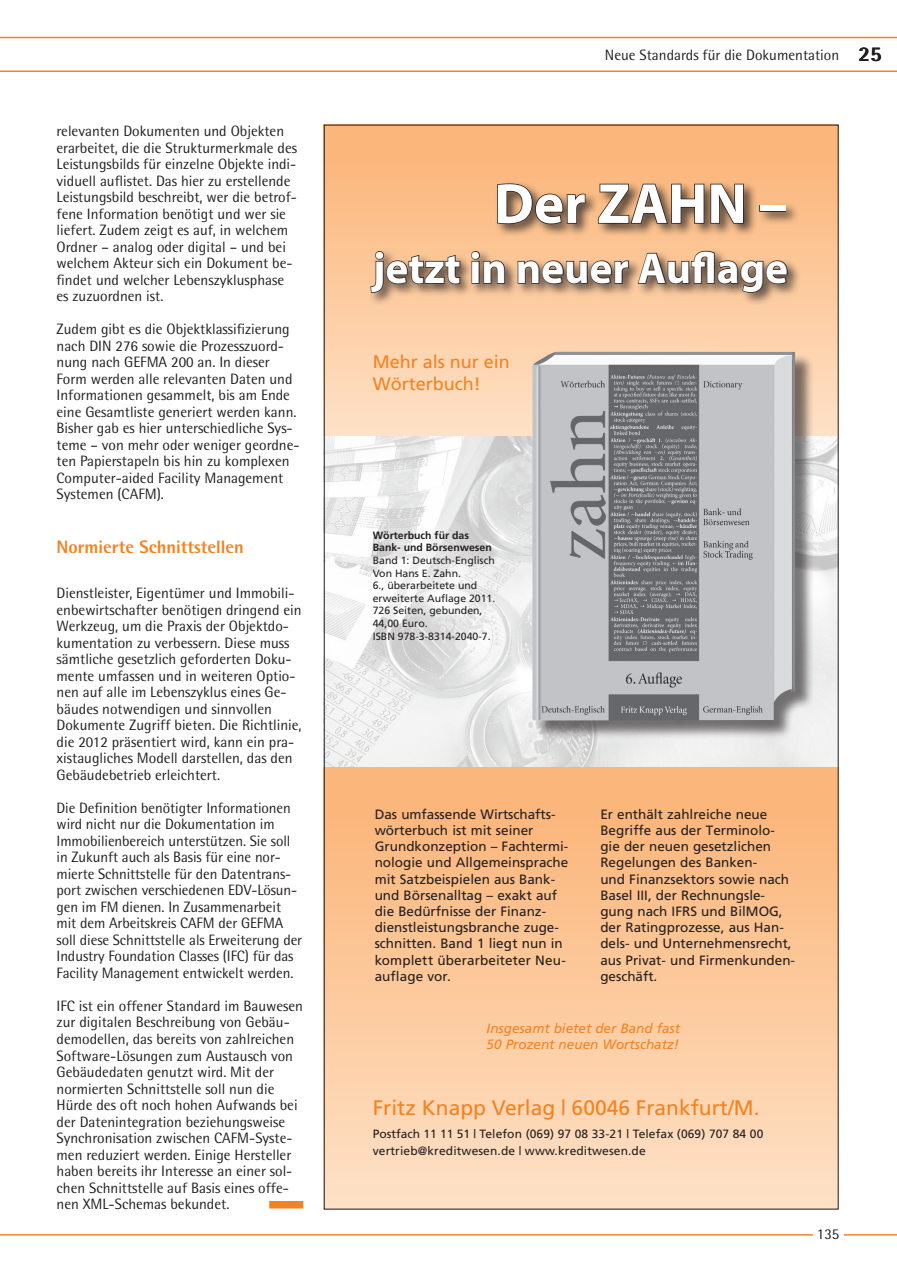
<style>
.page{position:relative;width:897px;height:1270px;background:#fff}
.page>*{position:absolute;margin:0;border:0;box-sizing:border-box;transform-origin:0 0}
.t1{font:700 57px "Myriad";color:#fff}
.t2{font:700 43.5px "Myriad";color:#fff}
.t3{font:21px "Frutiger";color:#f58220}
.t4{font:18px/21.6px "Frutiger";color:#f58220}
.t5{font:800 18px "Rotis Semi Sans";color:#f58220}
.t6{font:15px/16.5px "Rotis Semi Sans";color:#231f20}
.t7{font:13.5px/16.2px "Frutiger";color:#231f20}
.t8{font:italic 13.5px/16.2px "Frutiger";color:#f58220}
.t9{font:12px/16.5px "Frutiger";letter-spacing:.01em;color:#231f20}
.t10{font:10.5px/12.6px "Frutiger";color:#231f20}
.t11{font:700 10.5px/12.6px "Frutiger";color:#231f20}
.s1{font-weight:800;font-size:21px}
</style>
<div class="page">
<hr style="left:0;top:1234px;width:897px;height:1px;background:#f58220">
<svg style="left:0;top:37px;width:897px;height:35px"></svg>
<div style="left:813px;top:1215px;width:31px;height:31px;background:#fff"></div>
<div style="left:269px;top:1200px;width:34px;height:8px;background:#f58220"></div>
<img style="left:326px;top:435px;width:510px;height:332px">
<div style="left:324px;top:125px;width:514px;height:310px;background:linear-gradient(to bottom,#fab274,#fee1c6)"></div>
<div style="left:324px;top:767px;width:514px;height:442px;background:linear-gradient(to bottom,#fab274,#fee1c6)"></div>
<div style="left:534px;top:354px;width:280px;height:385px;background:#231f20;opacity:.6"></div>
<img style="left:532px;top:352px;width:263px;height:368px">
<div style="left:368px;top:181px;width:433px;height:125px;background:#231f20;opacity:.75"></div>
<svg style="left:496px;top:183px;width:90px;height:42px;background:#9b7759"></svg>
<svg style="left:597px;top:182px;width:147px;height:43px;background:#957256"></svg>
<div style="left:759px;top:205px;width:27px;height:7px;border:2px solid #231f20"></div>
<svg style="left:369px;top:250px;width:92px;height:44px;background:#a68569"></svg>
<svg style="left:470px;top:250px;width:36px;height:34px"></svg>
<svg style="left:516px;top:260px;width:114px;height:25px;background:#866c57"></svg>
<svg style="left:636px;top:250px;width:152px;height:43px;background:#a38267"></svg>
<p class="t6" style="left:57px;top:123px;width:242px">relevanten Dokumenten und Objekten erarbeitet, die die Strukturmerkmale des Leistungsbilds für einzelne Objekte indi&shy;viduell auflistet. Das hier zu erstellende Leistungsbild beschreibt, wer die betrof&shy;fene Information benötigt und wer sie liefert. Zudem zeigt es auf, in welchem Ordner – analog oder digital – und bei welchem Akteur sich ein Dokument be&shy;findet und welcher Lebenszyklusphase es zuzuordnen ist.</p>
<p class="t6" style="left:57px;top:321px;width:244px">Zudem gibt es die Objektklassifizierung nach DIN 276 sowie die Prozesszuord&shy;nung nach GEFMA 200 an. In dieser Form werden alle relevanten Daten und Informationen gesammelt, bis am Ende eine Gesamtliste generiert werden kann.<br>Bisher gab es hier unterschiedliche Sys&shy;teme – von mehr oder weniger geordne&shy;ten Papierstapeln bis hin zu komplexen Computer-aided Facility Management Systemen (CAFM).</p>
<p class="t5" style="left:57px;top:535px;width:189px">Normierte Schnittstellen</p>
<p class="t6" style="left:57px;top:585px;width:246px">Dienstleister, Eigentümer und Immobili&shy;enbewirtschafter benötigen dringend ein Werkzeug, um die Praxis der Objektdo&shy;kumentation zu verbessern. Diese muss sämtliche gesetzlich geforderten Doku&shy;mente umfassen und in weiteren Optio&shy;nen auf alle im Lebenszyklus eines Ge&shy;bäudes notwendigen und sinnvollen Dokumente Zugriff bieten. Die Richtlinie, die 2012 präsentiert wird, kann ein pra&shy;xistaugliches Modell darstellen, das den Gebäudebetrieb erleichtert.</p>
<p class="t6" style="left:57px;top:799px;width:247px">Die Definition benötigter Informationen wird nicht nur die Dokumentation im Immobilienbereich unterstützen. Sie soll in Zukunft auch als Basis für eine nor&shy;mierte Schnittstelle für den Datentrans&shy;port zwischen verschiedenen EDV-Lösun&shy;gen im FM dienen. In Zusammenarbeit mit dem Arbeitskreis CAFM der GEFMA soll diese Schnittstelle als Erweiterung der Industry Foundation Classes (IFC) für das Facility Management entwickelt werden.</p>
<p class="t6" style="left:57px;top:997px;width:248px">IFC ist ein offener Standard im Bauwesen zur digitalen Beschreibung von Gebäu&shy;demodellen, das bereits von zahlreichen Software-Lösungen zum Austausch von Gebäudedaten genutzt wird. Mit der normierten Schnittstelle soll nun die Hürde des oft noch hohen Aufwands bei der Datenintegration beziehungsweise Synchronisation zwischen CAFM-Syste&shy;men reduziert werden. Einige Hersteller haben bereits ihr Interesse an einer sol&shy;chen Schnittstelle auf Basis eines offe&shy;nen XML-Schemas bekundet.</p>
<p class="t6" style="left:605px;top:47px;width:278px">Neue Standards für die Dokumentation <span class="s1">25</span></p>
<h1 class="t1" style="left:494px;top:174px;width:294px">Der ZAHN –</h1>
<h2 class="t2" style="left:373px;top:246px;width:417px">jetzt in neuer Auflage</h2>
<p class="t4" style="left:373px;top:351px;width:139px">Mehr als nur ein<br>Wörterbuch!</p>
<p class="t11" style="left:373px;top:529px;width:121px">Wörterbuch für das<br>Bank- und Börsenwesen</p>
<p class="t10" style="left:373px;top:554px;width:124px">Band 1: Deutsch-Englisch<br>Von Hans E. Zahn.<br>6., überarbeitete und erweiterte Auflage 2011.<br>726 Seiten, gebunden,<br>44,00 Euro.<br>ISBN 978-3-8314-2040-7.</p>
<p class="t7" style="left:375px;top:805px;width:195px">Das umfassende Wirtschafts&shy;wörterbuch ist mit seiner<br>Grundkonzeption – Fachtermi&shy;nologie und Allgemeinsprache mit Satzbeispielen aus Bank&shy;und Börsenalltag – exakt auf die Bedürfnisse der Finanz&shy;dienstleistungsbranche zuge&shy;schnitten. Band 1 liegt nun in komplett überarbeiteter Neu&shy;auflage vor.</p>
<p class="t7" style="left:600px;top:805px;width:196px">Er enthält zahlreiche neue<br>Begriffe aus der Terminolo&shy;gie der neuen gesetzlichen<br>Regelungen des Banken-<br>und Finanzsektors sowie nach<br>Basel III, der Rechnungsle&shy;gung nach IFRS und BilMOG, der Ratingprozesse, aus Han&shy;dels- und Unternehmensrecht, aus Privat- und Firmenkunden&shy;geschäft.</p>
<p class="t8" style="left:486px;top:1019px;width:195px">Insgesamt bietet der Band fast<br>50 Prozent neuen Wortschatz!</p>
<h3 class="t3" style="left:373px;top:1095px;width:388px">Fritz Knapp Verlag | 60046 Frankfurt/M.</h3>
<p class="t9" style="left:373px;top:1125px;width:392px">Postfach 11 11 51 | Telefon (069) 97 08 33-21 | Telefax (069) 707 84 00 vertrieb@kreditwesen.de | www.kreditwesen.de</p>
<p class="t6" style="left:817px;top:1225px;width:24px">135</p>
</div>
